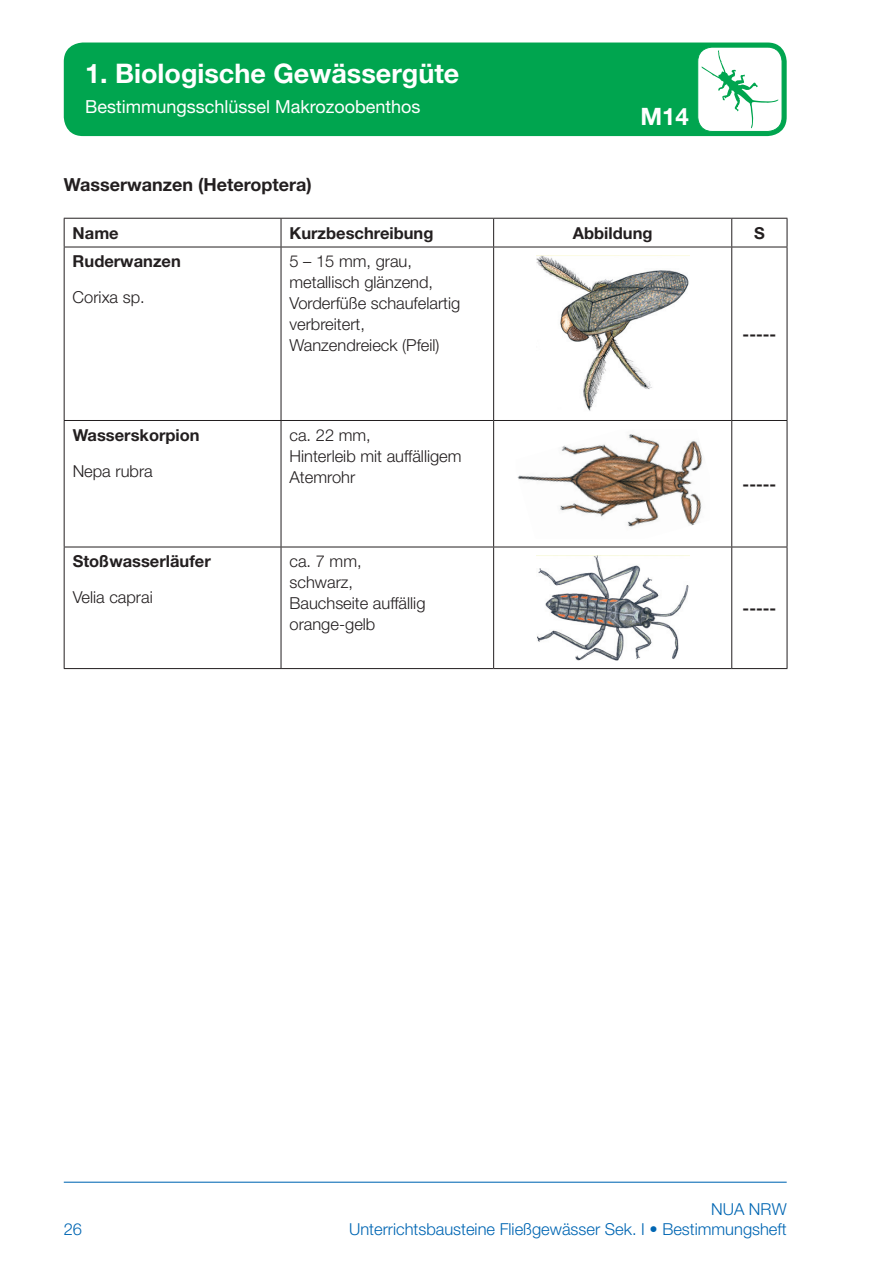
<style>
.page{position:relative;width:893px;height:1263px;background:#fff}
.page>*{position:absolute;margin:0;border:0;box-sizing:border-box;transform-origin:0 0}
.t1{font:700 27px "Helvetica Neue LT Std";color:#fff}
.t2{font:700 24px "Helvetica Neue LT Std";color:#fff}
.t3{font:18px "Helvetica Neue LT Std";color:#fff}
.t4{font:700 18px "Helvetica Neue LT Std";color:#231f20}
.t5{font:300 16.5px/21px "Helvetica Neue LT Std";color:#231f20}
.t6{font:700 16.5px "Helvetica Neue LT Std";color:#231f20}
.t7{font:300 16.5px "Helvetica Neue LT Std";color:#0166b3}
</style>
<div class="page">
<hr style="left:64px;top:1182px;width:723px;height:1px;background:#0166b3">
<div style="left:64px;top:43px;width:723px;height:93px;background:#00a54f;border-radius:19px"></div>
<div style="left:698px;top:47px;width:84px;height:84px;background:#fff;border-radius:15px"></div>
<div style="left:697px;top:47px;width:85px;height:85px;border:1px solid #00a54f;border-radius:15px"></div>
<svg style="left:701px;top:50px;width:77px;height:78px"></svg>
<hr style="left:64px;top:218px;width:217px;height:1px;background:#231f20">
<svg style="left:64px;top:219px;width:1px;height:28px"></svg>
<hr style="left:281px;top:218px;width:213px;height:1px;background:#231f20">
<svg style="left:281px;top:219px;width:1px;height:28px"></svg>
<hr style="left:494px;top:218px;width:238px;height:1px;background:#231f20">
<svg style="left:493px;top:219px;width:1px;height:28px"></svg>
<hr style="left:732px;top:218px;width:55px;height:1px;background:#231f20">
<svg style="left:731px;top:219px;width:1px;height:28px"></svg>
<svg style="left:787px;top:219px;width:1px;height:28px"></svg>
<hr style="left:64px;top:247px;width:217px;height:1px;background:#231f20">
<hr style="left:64px;top:247px;width:1px;height:173px;background:#231f20">
<hr style="left:281px;top:247px;width:213px;height:1px;background:#231f20">
<hr style="left:281px;top:247px;width:1px;height:173px;background:#231f20">
<hr style="left:494px;top:247px;width:238px;height:1px;background:#231f20">
<hr style="left:493px;top:247px;width:1px;height:173px;background:#231f20">
<hr style="left:732px;top:247px;width:55px;height:1px;background:#231f20">
<hr style="left:731px;top:247px;width:1px;height:173px;background:#231f20">
<hr style="left:787px;top:247px;width:1px;height:173px;background:#231f20">
<hr style="left:64px;top:420px;width:217px;height:1px;background:#231f20">
<hr style="left:64px;top:421px;width:1px;height:126px;background:#231f20">
<hr style="left:281px;top:420px;width:213px;height:1px;background:#231f20">
<hr style="left:281px;top:421px;width:1px;height:126px;background:#231f20">
<hr style="left:494px;top:420px;width:238px;height:1px;background:#231f20">
<hr style="left:493px;top:421px;width:1px;height:126px;background:#231f20">
<hr style="left:732px;top:420px;width:55px;height:1px;background:#231f20">
<hr style="left:731px;top:421px;width:1px;height:126px;background:#231f20">
<hr style="left:787px;top:421px;width:1px;height:126px;background:#231f20">
<hr style="left:64px;top:547px;width:217px;height:1px;background:#231f20">
<hr style="left:64px;top:547px;width:1px;height:121px;background:#231f20">
<hr style="left:281px;top:547px;width:213px;height:1px;background:#231f20">
<hr style="left:281px;top:547px;width:1px;height:121px;background:#231f20">
<hr style="left:494px;top:547px;width:238px;height:1px;background:#231f20">
<hr style="left:493px;top:547px;width:1px;height:121px;background:#231f20">
<hr style="left:732px;top:547px;width:55px;height:1px;background:#231f20">
<hr style="left:731px;top:547px;width:1px;height:121px;background:#231f20">
<hr style="left:787px;top:547px;width:1px;height:121px;background:#231f20">
<hr style="left:64px;top:668px;width:217px;height:1px;background:#231f20">
<hr style="left:281px;top:668px;width:213px;height:1px;background:#231f20">
<hr style="left:494px;top:668px;width:238px;height:1px;background:#231f20">
<hr style="left:732px;top:668px;width:55px;height:1px;background:#231f20">
<img style="left:536px;top:255px;width:153px;height:156px">
<img style="left:517px;top:434px;width:186px;height:93px">
<img style="left:536px;top:555px;width:153px;height:105px">
<h1 class="t1" style="left:85px;top:57px;width:376px">1. Biologische Gewässergüte</h1>
<p class="t3" style="left:85px;top:96px;width:337px">Bestimmungsschlüssel Makrozoobenthos</p>
<h2 class="t2" style="left:640px;top:102px;width:50px">M14</h2>
<p class="t4" style="left:64px;top:173px;width:250px">Wasserwanzen (Heteroptera)</p>
<p class="t6" style="left:73px;top:222px;width:48px">Name</p>
<p class="t6" style="left:290px;top:222px;width:145px">Kurzbeschreibung</p>
<p class="t6" style="left:573px;top:222px;width:81px">Abbildung</p>
<p class="t6" style="left:754px;top:222px;width:12px">S</p>
<p class="t6" style="left:73px;top:251px;width:110px">Ruderwanzen</p>
<p class="t5" style="left:73px;top:287px;width:74px">Corixa sp.</p>
<p class="t5" style="left:289px;top:251px;width:172px">5 – 15 mm, grau, metallisch glänzend,<br>Vorderfüße schaufelartig verbreitert,<br>Wanzendreieck (Pfeil)</p>
<p class="t6" style="left:743px;top:324px;width:35px">-----</p>
<p class="t6" style="left:73px;top:425px;width:129px">Wasserskorpion</p>
<p class="t5" style="left:73px;top:460px;width:82px">Nepa rubra</p>
<p class="t6" style="left:73px;top:551px;width:140px">Stoßwasserläufer</p>
<p class="t5" style="left:73px;top:587px;width:82px">Velia caprai</p>
<p class="t5" style="left:290px;top:424px;width:174px">ca. 22 mm,<br>Hinterleib mit auffälligem<br>Atemrohr</p>
<p class="t5" style="left:290px;top:551px;width:138px">ca. 7 mm, schwarz,<br>Bauchseite auffällig orange-gelb</p>
<p class="t6" style="left:743px;top:473px;width:35px">-----</p>
<p class="t6" style="left:743px;top:598px;width:35px">-----</p>
<p class="t7" style="left:711px;top:1199px;width:77px">NUA NRW</p>
<p class="t7" style="left:64px;top:1219px;width:20px">26</p>
<p class="t7" style="left:349px;top:1219px;width:439px">Unterrichtsbausteine Fließgewässer Sek. I • Bestimmungsheft</p>
</div>
